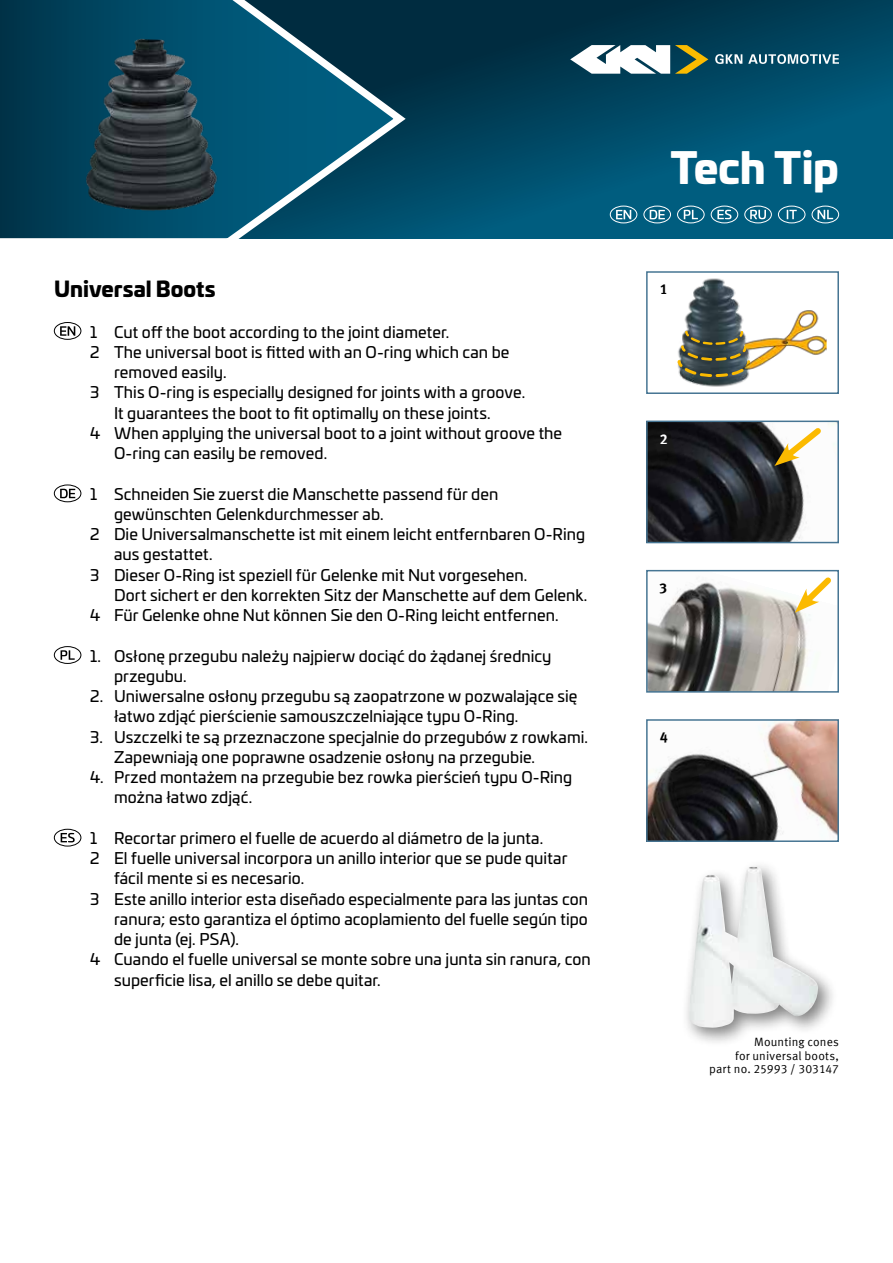
<style>
.page{position:relative;width:893px;height:1263px;background:#fff}
.page>*{position:absolute;margin:0;border:0;box-sizing:border-box;transform-origin:0 0}
.t1{font:900 42px "Univia Pro";letter-spacing:-.005em;color:#fff}
.t2{font:900 21px "Univia Pro";color:#000}
.t3{font:15.75px/20.2px "Univia Pro";letter-spacing:.005em;color:#000}
.t4{font:700 14.25px "Meta Offc";color:#000}
.t5{font:700 14.25px "Meta Offc";color:#fff}
.t6{font:12px/13.5px "Meta Offc Norm";letter-spacing:.01em;color:#000;text-align:right}
</style>
<div class="page">
<svg style="left:412px;top:0;width:481px;height:238px"></svg>
<svg style="left:570px;top:45px;width:138px;height:29px"></svg>
<svg style="left:715px;top:54px;width:27px;height:10px"></svg>
<svg style="left:748px;top:54px;width:91px;height:10px"></svg>
<svg style="left:0;top:0;width:412px;height:239px"></svg>
<img style="left:649px;top:722px;width:187px;height:117px">
<div style="left:646px;top:719px;width:193px;height:123px;border:2px solid #467593"></div>
<div style="left:682px;top:859px;width:156px;height:189px;background:#000;opacity:.5"></div>
<img style="left:689px;top:866px;width:129px;height:162px">
<img style="left:649px;top:582px;width:161px;height:108px">
<div style="left:646px;top:570px;width:193px;height:123px;border:2px solid #467593"></div>
<svg style="left:795px;top:572px;width:41px;height:41px"></svg>
<img style="left:649px;top:424px;width:185px;height:116px">
<div style="left:646px;top:421px;width:193px;height:122px;border:2px solid #467593"></div>
<svg style="left:774px;top:423px;width:52px;height:43px"></svg>
<img style="left:677px;top:278px;width:60px;height:109px">
<div style="left:646px;top:271px;width:193px;height:123px;border:2px solid #467593"></div>
<svg style="left:678px;top:329px;width:59px;height:50px"></svg>
<img style="left:737px;top:301px;width:90px;height:83px">
<div style="left:54px;top:322px;width:27px;height:18px;border:1px solid #000;border-radius:50%"></div>
<svg style="left:60px;top:326px;width:15px;height:10px"></svg>
<div style="left:54px;top:485px;width:27px;height:17px;border:1px solid #000;border-radius:50%"></div>
<svg style="left:60px;top:489px;width:15px;height:9px"></svg>
<div style="left:54px;top:646px;width:27px;height:18px;border:1px solid #000;border-radius:50%"></div>
<svg style="left:61px;top:650px;width:14px;height:10px"></svg>
<div style="left:54px;top:829px;width:27px;height:17px;border:1px solid #000;border-radius:50%"></div>
<svg style="left:61px;top:833px;width:14px;height:9px"></svg>
<div style="left:644px;top:206px;width:27px;height:17px;border:1px solid #fff;border-radius:50%"></div>
<svg style="left:650px;top:210px;width:15px;height:9px"></svg>
<div style="left:610px;top:206px;width:27px;height:17px;border:1px solid #fff;border-radius:50%"></div>
<svg style="left:616px;top:210px;width:15px;height:9px"></svg>
<div style="left:711px;top:206px;width:27px;height:17px;border:1px solid #fff;border-radius:50%"></div>
<svg style="left:717px;top:210px;width:14px;height:9px"></svg>
<div style="left:812px;top:206px;width:27px;height:17px;border:1px solid #fff;border-radius:50%"></div>
<svg style="left:817px;top:210px;width:16px;height:9px"></svg>
<div style="left:677px;top:206px;width:27px;height:17px;border:1px solid #fff;border-radius:50%"></div>
<svg style="left:684px;top:210px;width:14px;height:9px"></svg>
<div style="left:744px;top:206px;width:28px;height:17px;border:1px solid #fff;border-radius:50%"></div>
<svg style="left:750px;top:210px;width:16px;height:9px"></svg>
<div style="left:778px;top:206px;width:27px;height:17px;border:1px solid #fff;border-radius:50%"></div>
<svg style="left:787px;top:210px;width:10px;height:9px"></svg>
<h2 class="t2" style="left:54px;top:272px;width:163px">Universal Boots</h2>
<p class="t3" style="left:90px;top:321px;width:361px">1 Cut off the boot according to the joint diameter.</p>
<p class="t3" style="left:90px;top:341px;width:421px">2 The universal boot is fitted with an O-ring which can be</p>
<p class="t3" style="left:114px;top:361px;width:114px">removed easily.</p>
<p class="t3" style="left:90px;top:381px;width:436px">3 This O-ring is especially designed for joints with a groove.</p>
<p class="t3" style="left:114px;top:402px;width:378px">It guarantees the boot to fit optimally on these joints.</p>
<p class="t3" style="left:90px;top:422px;width:474px">4 When applying the universal boot to a joint without groove the</p>
<p class="t3" style="left:114px;top:442px;width:215px">O-ring can easily be removed.</p>
<p class="t3" style="left:90px;top:483px;width:410px">1 Schneiden Sie zuerst die Manschette passend für den</p>
<p class="t3" style="left:114px;top:503px;width:271px">gewünschten Gelenkdurchmesser ab.</p>
<p class="t3" style="left:90px;top:523px;width:497px">2 Die Universalmanschette ist mit einem leicht entfernbaren O-Ring</p>
<p class="t3" style="left:114px;top:543px;width:100px">aus gestattet.</p>
<p class="t3" style="left:90px;top:564px;width:439px">3 Dieser O-Ring ist speziell für Gelenke mit Nut vorgesehen.</p>
<p class="t3" style="left:114px;top:584px;width:475px">Dort sichert er den korrekten Sitz der Manschette auf dem Gelenk.</p>
<p class="t3" style="left:90px;top:604px;width:470px">4 Für Gelenke ohne Nut können Sie den O-Ring leicht entfernen.</p>
<p class="t3" style="left:114px;top:645px;width:439px;text-indent:-24px">1. Osłonę przegubu należy najpierw dociąć do żądanej średnicy przegubu.</p>
<p class="t3" style="left:114px;top:685px;width:465px;text-indent:-24px">2. Uniwersalne osłony przegubu są zaopatrzone w pozwalające się łatwo zdjąć pierścienie samouszczelniające typu O-Ring.</p>
<p class="t3" style="left:114px;top:726px;width:475px;text-indent:-24px">3. Uszczelki te są przeznaczone specjalnie do przegubów z rowkami.<br>Zapewniają one poprawne osadzenie osłony na przegubie.</p>
<p class="t3" style="left:114px;top:766px;width:460px;text-indent:-24px">4. Przed montażem na przegubie bez rowka pierścień typu O-Ring można łatwo zdjąć.</p>
<p class="t3" style="left:90px;top:827px;width:455px">1 Recortar primero el fuelle de acuerdo al diámetro de la junta.</p>
<p class="t3" style="left:90px;top:847px;width:479px">2 El fuelle universal incorpora un anillo interior que se pude quitar</p>
<p class="t3" style="left:114px;top:867px;width:192px">fácil mente si es necesario.</p>
<p class="t3" style="left:90px;top:888px;width:499px">3 Este anillo interior esta diseñado especialmente para las juntas con</p>
<p class="t3" style="left:114px;top:908px;width:475px">ranura; esto garantiza el óptimo acoplamiento del fuelle según tipo</p>
<p class="t3" style="left:114px;top:928px;width:127px">de junta (ej. PSA).</p>
<p class="t3" style="left:90px;top:948px;width:502px">4 Cuando el fuelle universal se monte sobre una junta sin ranura, con</p>
<p class="t3" style="left:114px;top:969px;width:268px">superficie lisa, el anillo se debe quitar.</p>
<h1 class="t1" style="left:671px;top:134px;width:170px">Tech Tip</h1>
<p class="t4" style="left:660px;top:281px;width:10px">1</p>
<p class="t5" style="left:660px;top:430px;width:10px">2</p>
<p class="t4" style="left:659px;top:580px;width:10px">3</p>
<p class="t4" style="left:660px;top:729px;width:10px">4</p>
<p class="t6" style="left:709px;top:1036px;width:131px">Mounting cones<br>for universal boots,<br>part no. 25993 / 303147</p>
</div>
